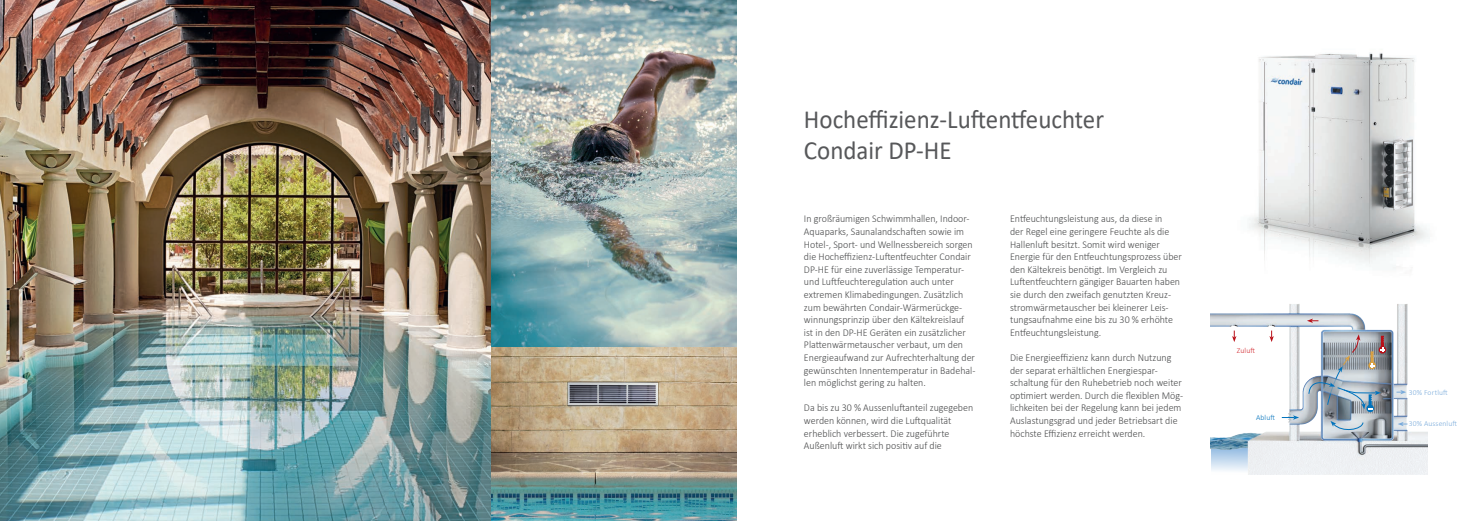
<style>
.page{position:relative;width:1474px;height:521px;background:#fff}
.page>*{position:absolute;margin:0;border:0;box-sizing:border-box;transform-origin:0 0}
.t1{font:26.25px "Calibri";color:#57585a;scale:.95 1}
.t2{font:300 10.5px/12.6px "Calibri";color:#4b4c4d;scale:.95 1}
.t3{font:300 7.61px "Calibri";letter-spacing:.02em;color:#7aabdb}
.t4{font:300 7.61px "Calibri";letter-spacing:.02em;color:#0072bc}
.t5{font:300 7.61px "Calibri";letter-spacing:.015em;color:#d1232a}
</style>
<div class="page">
<img style="left:0;top:0;width:491px;height:521px">
<img style="left:491px;top:0;width:246px;height:521px">
<img style="left:1249px;top:53px;width:180px;height:216px">
<img style="left:1210px;top:304px;width:217px;height:171px">
<svg style="left:1281px;top:415px;width:18px;height:5px"></svg>
<svg style="left:1330px;top:421px;width:33px;height:12px"></svg>
<svg style="left:1397px;top:422px;width:10px;height:4px"></svg>
<svg style="left:1396px;top:390px;width:10px;height:4px"></svg>
<svg style="left:1269px;top:330px;width:4px;height:12px"></svg>
<svg style="left:1232px;top:330px;width:4px;height:12px"></svg>
<svg style="left:1306px;top:318px;width:12px;height:5px"></svg>
<svg style="left:1308px;top:334px;width:78px;height:78px;background:#a3acb5"></svg>
<p class="t1" style="left:804px;top:101px;width:317px">Hocheffizienz-Luftentfeuchter</p>
<p class="t1" style="left:804px;top:132px;width:157px">Condair DP-HE</p>
<p class="t2" style="left:804px;top:212px;width:182px">In großräumigen Schwimmhallen, Indoor-Aquaparks, Saunalandschaften sowie im Hotel-, Sport- und Wellnessbereich sorgen die Hocheffizienz-Luftentfeuchter Condair DP-HE für eine zuverlässige Temperatur&shy;und Luftfeuchteregulation auch unter extremen Klimabedingungen. Zusätzlich zum bewährten Condair-Wärmerückge&shy;winnungsprinzip über den Kältekreislauf ist in den DP-HE Geräten ein zusätzlicher Plattenwärmetauscher verbaut, um den Energieaufwand zur Aufrechterhaltung der gewünschten Innentemperatur in Badehal&shy;len möglichst gering zu halten.</p>
<p class="t2" style="left:804px;top:401px;width:180px">Da bis zu 30 % Aussenluftanteil zugegeben werden können, wird die Luftqualität erheblich verbessert. Die zugeführte Außenluft wirkt sich positiv auf die</p>
<p class="t2" style="left:1010px;top:212px;width:182px">Entfeuchtungsleistung aus, da diese in<br>der Regel eine geringere Feuchte als die Hallenluft besitzt. Somit wird weniger Energie für den Entfeuchtungsprozess über den Kältekreis benötigt. Im Vergleich zu Luftentfeuchtern gängiger Bauarten haben sie durch den zweifach genutzten Kreuz&shy;stromwärmetauscher bei kleinerer Leis&shy;tungsaufnahme eine bis zu 30 % erhöhte Entfeuchtungsleistung.</p>
<p class="t2" style="left:1010px;top:351px;width:184px">Die Energieeffizienz kann durch Nutzung der separat erhältlichen Energiespar&shy;schaltung für den Ruhebetrieb noch weiter optimiert werden. Durch die flexiblen Mög&shy;lichkeiten bei der Regelung kann bei jedem Auslastungsgrad und jeder Betriebsart die höchste Effizienz erreicht werden.</p>
<p class="t5" style="left:1236px;top:346px;width:20px">Zuluft</p>
<p class="t4" style="left:1255px;top:413px;width:21px">Abluft</p>
<p class="t3" style="left:1408px;top:387px;width:41px">30% Fortluft</p>
<p class="t3" style="left:1408px;top:419px;width:50px">30% Aussenluft</p>
</div>
